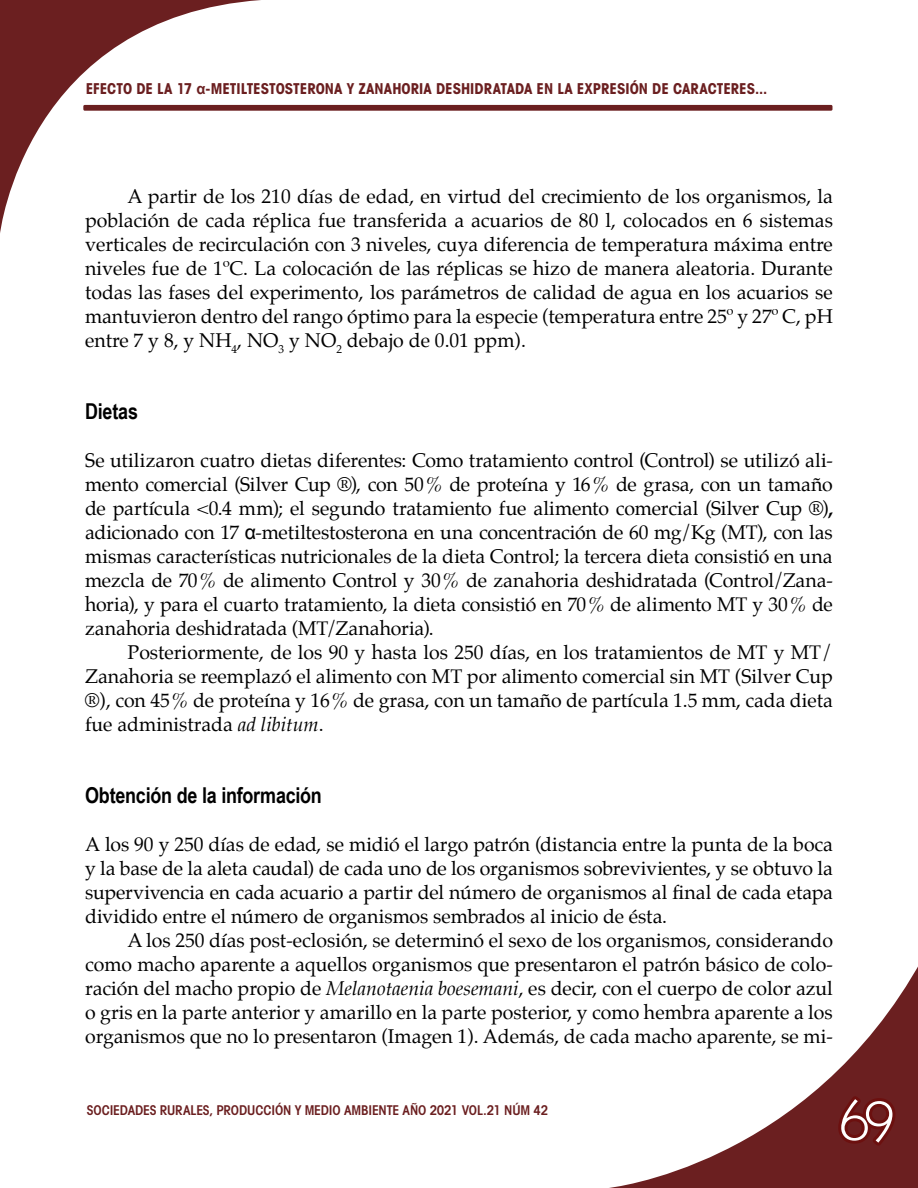
<style>
.page{position:relative;width:918px;height:1188px;background:#fff}
.page>*{position:absolute;margin:0;border:0;box-sizing:border-box;transform-origin:0 0}
.t1{font:60px "Martin Got URWT Ligh";color:#fff}
.t2{font:700 21.9px "Arial Narrow";letter-spacing:-.01em;color:#000}
.t3{font:19.5px/24px "Palatino";color:#000;text-align:justify}
.t4{font:700 condensed 15px "Avant Garde";color:#6b1f20}
.t5{font:13.5px "Avant Garde Cond Demi SC850";letter-spacing:-.015em;color:#6b1f20}
.s1{font-family:"Arial";font-stretch:normal}
.s2{font-weight:700}
.s3{font-family:"Arial"}
.s4{font-style:italic}
</style>
<div class="page">
<div style="left:83px;top:105px;width:749px;height:6px;background:#6b1f20;border-radius:2px"></div>
<svg style="left:0;top:0;width:262px;height:233px"></svg>
<svg style="left:609px;top:966px;width:309px;height:222px"></svg>
<svg style="left:834px;top:1091px;width:69px;height:60px;background:#6b1819"></svg>
<p class="t4" style="left:86px;top:79px;width:548px">EFECTO DE LA 17 <span class="s1">α</span>-METILTESTOSTERONA Y ZANAHORIA DESHIDRATADA EN LA EXPRESIÓN</p>
<p class="t4" style="left:652px;top:79px;width:116px">DE CARACTERES...</p>
<p class="t3" style="left:85px;top:184px;width:749px;text-indent:43px">A partir de los 210 días de edad, en virtud del crecimiento de los organismos, la población de cada réplica fue transferida a acuarios de 80 l, colocados en 6 sistemas verticales de recirculación con 3 niveles, cuya diferencia de temperatura máxima entre niveles fue de 1ºC. La colocación de las réplicas se hizo de manera aleatoria. Durante todas las fases del experimento, los parámetros de calidad de agua en los acuarios se mantuvieron dentro del rango óptimo para la especie (temperatura entre 25º y 27º C, pH entre 7 y 8, y NH<sub>4</sub>, NO<sub>3</sub> y NO<sub>2</sub> debajo de 0.01 ppm).</p>
<p class="t2" style="left:85px;top:394px;width:55px">Dietas</p>
<p class="t3" style="left:85px;top:448px;width:749px">Se utilizaron cuatro dietas diferentes: Como tratamiento control (Control) se utilizó ali&shy;mento comercial (Silver Cup ®), con 50% de proteína y 16% de grasa, con un tamaño de partícula &lt;0.4 mm); el segundo tratamiento fue alimento comercial (Silver Cup ®)<span class="s2">, </span>adicionado con 17 <span class="s3">α</span>-metiltestosterona en una concentración de 60 mg/Kg (MT), con las mismas características nutricionales de la dieta Control; la tercera dieta consistió en una mezcla de 70% de alimento Control y 30% de zanahoria deshidratada (Control/Zana&shy;horia), y para el cuarto tratamiento, la dieta consistió en 70% de alimento MT y 30% de zanahoria deshidratada (MT/Zanahoria).</p>
<p class="t3" style="left:85px;top:640px;width:749px;text-indent:43px">Posteriormente, de los 90 y hasta los 250 días, en los tratamientos de MT y MT/ Zanahoria se reemplazó el alimento con MT por alimento comercial sin MT (Silver Cup ®), con 45% de proteína y 16% de grasa, con un tamaño de partícula 1.5 mm, cada dieta fue administrada <span class="s4">ad libitum</span>.</p>
<p class="t2" style="left:85px;top:778px;width:238px">Obtención de la información</p>
<p class="t3" style="left:85px;top:832px;width:749px">A los 90 y 250 días de edad, se midió el largo patrón (distancia entre la punta de la boca y la base de la aleta caudal) de cada uno de los organismos sobrevivientes, y se obtuvo la supervivencia en cada acuario a partir del número de organismos al final de cada etapa dividido entre el número de organismos sembrados al inicio de ésta.</p>
<p class="t3" style="left:85px;top:928px;width:749px;text-indent:43px">A los 250 días post-eclosión, se determinó el sexo de los organismos, considerando como macho aparente a aquellos organismos que presentaron el patrón básico de colo&shy;ración del macho propio de <span class="s4">Melanotaenia boesemani</span>, es decir, con el cuerpo de color azul o gris en la parte anterior y amarillo en la parte posterior, y como hembra aparente a los organismos que no lo presentaron (Imagen 1). Además, de cada macho aparente, se mi-</p>
<p class="t5" style="left:87px;top:1101px;width:463px">SOCIEDADES RURALES, PRODUCCIÓN Y MEDIO AMBIENTE AÑO 2021 VOL.21 NÚM 42</p>
<h1 class="t1" style="left:839px;top:1085px;width:57px">69</h1>
</div>
